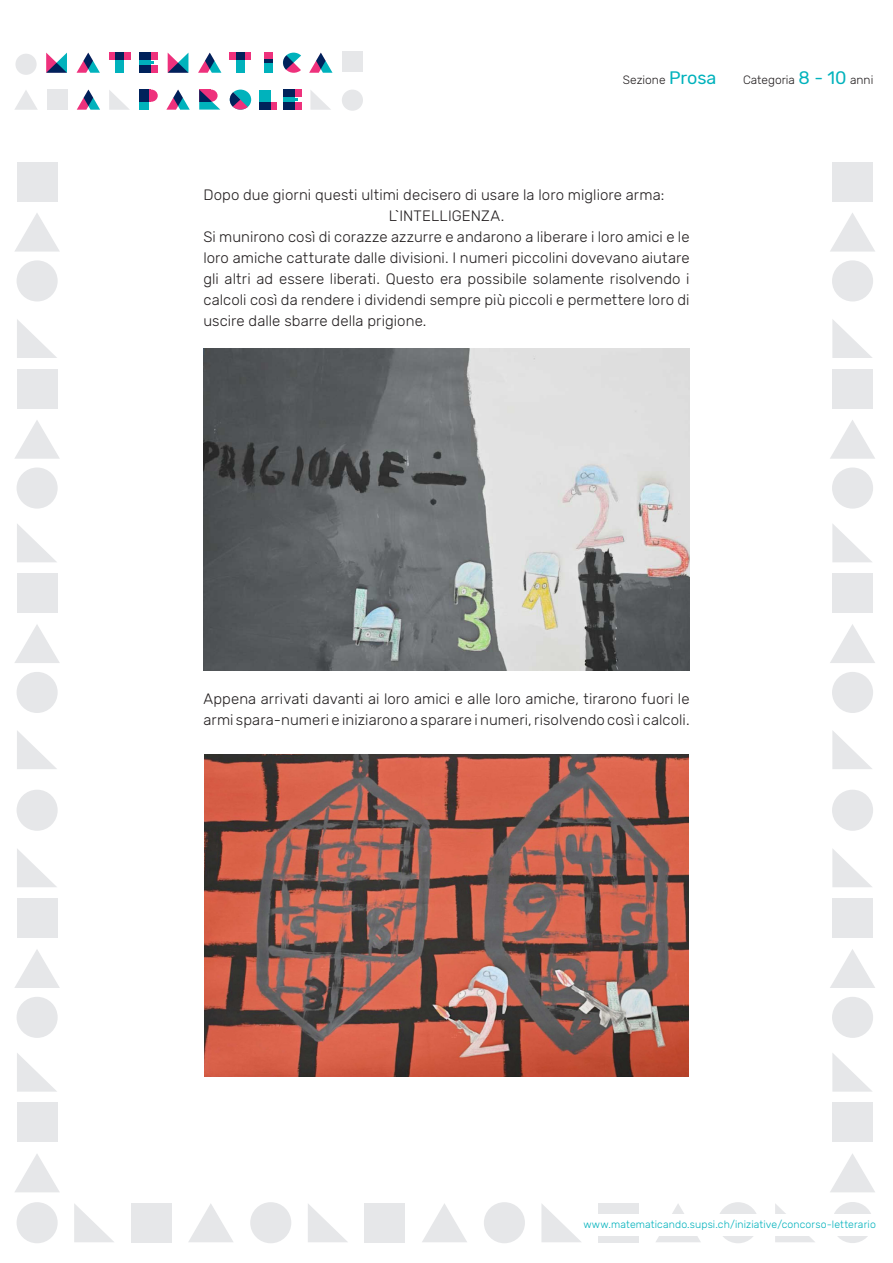
<style>
.page{position:relative;width:893px;height:1263px;background:#fff}
.page>*{position:absolute;margin:0;border:0;box-sizing:border-box;transform-origin:0 0}
.t1{font:300 15px/21px "Rubik";letter-spacing:.005em;color:#231f20}
.t2{font:300 12px "Rubik";color:#231f20}
.t3{font:300 10.5px "Rubik";letter-spacing:.01em;color:#00b2bc}
.s1{font-weight:400;font-size:18px;color:#00b2bc}
</style>
<div class="page">
<div style="left:250px;top:1202px;width:41px;height:41px;background:#e6e7e9;border-radius:50%"></div>
<div style="left:484px;top:1202px;width:41px;height:41px;background:#e6e7e9;border-radius:50%"></div>
<svg style="left:308px;top:1204px;width:40px;height:38px"></svg>
<svg style="left:541px;top:1204px;width:40px;height:38px"></svg>
<div style="left:365px;top:1203px;width:40px;height:39px;background:#e6e7e9"></div>
<svg style="left:422px;top:1203px;width:45px;height:39px"></svg>
<div style="left:15px;top:54px;width:22px;height:21px;background:#e6e7e9;border-radius:50%"></div>
<svg style="left:77px;top:90px;width:23px;height:20px"></svg>
<div style="left:342px;top:51px;width:21px;height:20px;background:#e6e7e9"></div>
<div style="left:342px;top:90px;width:21px;height:21px;background:#e6e7e9;border-radius:50%"></div>
<div style="left:47px;top:90px;width:21px;height:20px;background:#e6e7e9"></div>
<svg style="left:46px;top:53px;width:21px;height:20px"></svg>
<svg style="left:77px;top:53px;width:23px;height:20px"></svg>
<div style="left:116px;top:53px;width:8px;height:20px;background:#00b2bc"></div>
<svg style="left:109px;top:53px;width:22px;height:7px"></svg>
<div style="left:283px;top:90px;width:11px;height:20px;background:#00b2bc"></div>
<svg style="left:283px;top:90px;width:18px;height:7px"></svg>
<svg style="left:283px;top:102px;width:18px;height:8px"></svg>
<svg style="left:283px;top:53px;width:18px;height:20px"></svg>
<div style="left:259px;top:102px;width:18px;height:8px;background:#ee317c"></div>
<svg style="left:259px;top:90px;width:12px;height:20px"></svg>
<div style="left:264px;top:53px;width:9px;height:10px;background:#ee317c"></div>
<svg style="left:264px;top:59px;width:9px;height:14px"></svg>
<svg style="left:109px;top:90px;width:21px;height:20px"></svg>
<svg style="left:309px;top:53px;width:24px;height:20px"></svg>
<svg style="left:310px;top:90px;width:21px;height:20px"></svg>
<svg style="left:15px;top:90px;width:23px;height:20px"></svg>
<svg style="left:168px;top:53px;width:20px;height:20px"></svg>
<svg style="left:166px;top:90px;width:24px;height:20px"></svg>
<div style="left:140px;top:53px;width:11px;height:20px;background:#00b2bc"></div>
<svg style="left:140px;top:53px;width:18px;height:7px"></svg>
<svg style="left:140px;top:65px;width:18px;height:8px"></svg>
<div style="left:145px;top:90px;width:13px;height:12px;background:#ee317c;border-radius:50%"></div>
<svg style="left:139px;top:90px;width:10px;height:20px"></svg>
<svg style="left:198px;top:53px;width:23px;height:20px"></svg>
<svg style="left:199px;top:90px;width:21px;height:20px"></svg>
<div style="left:236px;top:53px;width:9px;height:20px;background:#00b2bc"></div>
<svg style="left:230px;top:53px;width:21px;height:7px"></svg>
<div style="left:230px;top:90px;width:21px;height:20px;background:#00b2bc;border-radius:50%"></div>
<svg style="left:230px;top:92px;width:18px;height:18px"></svg>
<div style="left:17px;top:162px;width:40px;height:39px;background:#e6e7e9"></div>
<svg style="left:15px;top:213px;width:45px;height:39px"></svg>
<div style="left:17px;top:260px;width:41px;height:41px;background:#e6e7e9;border-radius:50%"></div>
<svg style="left:17px;top:319px;width:40px;height:39px"></svg>
<div style="left:17px;top:369px;width:40px;height:39px;background:#e6e7e9"></div>
<svg style="left:15px;top:420px;width:45px;height:39px"></svg>
<div style="left:17px;top:467px;width:41px;height:42px;background:#e6e7e9;border-radius:50%"></div>
<svg style="left:17px;top:524px;width:40px;height:38px"></svg>
<div style="left:17px;top:573px;width:40px;height:40px;background:#e6e7e9"></div>
<svg style="left:15px;top:625px;width:45px;height:38px"></svg>
<div style="left:17px;top:672px;width:41px;height:41px;background:#e6e7e9;border-radius:50%"></div>
<svg style="left:17px;top:731px;width:40px;height:38px"></svg>
<div style="left:17px;top:790px;width:41px;height:41px;background:#e6e7e9;border-radius:50%"></div>
<svg style="left:17px;top:849px;width:40px;height:38px"></svg>
<div style="left:17px;top:898px;width:40px;height:40px;background:#e6e7e9"></div>
<svg style="left:14px;top:949px;width:46px;height:39px"></svg>
<div style="left:17px;top:997px;width:41px;height:41px;background:#e6e7e9;border-radius:50%"></div>
<svg style="left:17px;top:1053px;width:40px;height:39px"></svg>
<div style="left:17px;top:1103px;width:40px;height:39px;background:#e6e7e9"></div>
<svg style="left:15px;top:1154px;width:45px;height:38px"></svg>
<div style="left:17px;top:1202px;width:41px;height:41px;background:#e6e7e9;border-radius:50%"></div>
<div style="left:832px;top:162px;width:41px;height:39px;background:#e6e7e9"></div>
<svg style="left:830px;top:213px;width:45px;height:39px"></svg>
<div style="left:832px;top:260px;width:41px;height:41px;background:#e6e7e9;border-radius:50%"></div>
<svg style="left:832px;top:319px;width:40px;height:39px"></svg>
<div style="left:832px;top:369px;width:41px;height:39px;background:#e6e7e9"></div>
<svg style="left:830px;top:420px;width:45px;height:39px"></svg>
<div style="left:832px;top:467px;width:41px;height:42px;background:#e6e7e9;border-radius:50%"></div>
<svg style="left:832px;top:524px;width:40px;height:38px"></svg>
<div style="left:832px;top:573px;width:41px;height:40px;background:#e6e7e9"></div>
<svg style="left:830px;top:624px;width:45px;height:39px"></svg>
<div style="left:832px;top:672px;width:41px;height:41px;background:#e6e7e9;border-radius:50%"></div>
<svg style="left:832px;top:730px;width:40px;height:39px"></svg>
<div style="left:832px;top:790px;width:41px;height:41px;background:#e6e7e9;border-radius:50%"></div>
<svg style="left:832px;top:849px;width:40px;height:38px"></svg>
<div style="left:832px;top:898px;width:41px;height:40px;background:#e6e7e9"></div>
<svg style="left:830px;top:949px;width:45px;height:39px"></svg>
<div style="left:832px;top:997px;width:41px;height:41px;background:#e6e7e9;border-radius:50%"></div>
<svg style="left:832px;top:1053px;width:40px;height:39px"></svg>
<div style="left:832px;top:1103px;width:41px;height:39px;background:#e6e7e9"></div>
<svg style="left:830px;top:1154px;width:45px;height:38px"></svg>
<div style="left:832px;top:1202px;width:41px;height:41px;background:#e6e7e9;border-radius:50%"></div>
<svg style="left:74px;top:1204px;width:40px;height:38px"></svg>
<div style="left:131px;top:1203px;width:41px;height:39px;background:#e6e7e9"></div>
<svg style="left:188px;top:1204px;width:45px;height:38px"></svg>
<div style="left:717px;top:1202px;width:42px;height:41px;background:#e6e7e9;border-radius:50%"></div>
<svg style="left:775px;top:1204px;width:40px;height:38px"></svg>
<div style="left:598px;top:1203px;width:41px;height:39px;background:#e6e7e9"></div>
<svg style="left:656px;top:1204px;width:45px;height:38px"></svg>
<div style="left:578px;top:1214px;width:298px;height:22px;background:#fff"></div>
<img style="left:203px;top:348px;width:487px;height:323px">
<img style="left:204px;top:754px;width:485px;height:322px">
<p class="t2" style="left:623px;top:73px;width:95px">Sezione <span class="s1">Prosa</span></p>
<p class="t2" style="left:743px;top:73px;width:132px">Categoria <span class="s1">8 - 10</span> anni</p>
<p class="t1" style="left:203px;top:185px;width:462px">Dopo due giorni questi ultimi decisero di usare la loro migliore arma:</p>
<p class="t1" style="left:389px;top:206px;width:117px">L`INTELLIGENZA.</p>
<p class="t1" style="left:203px;top:227px;width:488px">Si munirono così di corazze azzurre e andarono a liberare i loro amici e le</p>
<p class="t1" style="left:203px;top:248px;width:488px">loro amiche catturate dalle divisioni. I numeri piccolini dovevano aiutare</p>
<p class="t1" style="left:203px;top:269px;width:488px">gli altri ad essere liberati. Questo era possibile solamente risolvendo i</p>
<p class="t1" style="left:203px;top:290px;width:488px">calcoli così da rendere i dividendi sempre più piccoli e permettere loro di</p>
<p class="t1" style="left:203px;top:311px;width:225px">uscire dalle sbarre della prigione.</p>
<p class="t1" style="left:203px;top:688px;width:488px">Appena arrivati davanti ai loro amici e alle loro amiche, tirarono fuori le armi spara-numeri e iniziarono a sparare i numeri, risolvendo così i calcoli.</p>
<p class="t3" style="left:583px;top:1218px;width:294px">www.matematicando.supsi.ch/iniziative/concorso-letterario</p>
</div>
